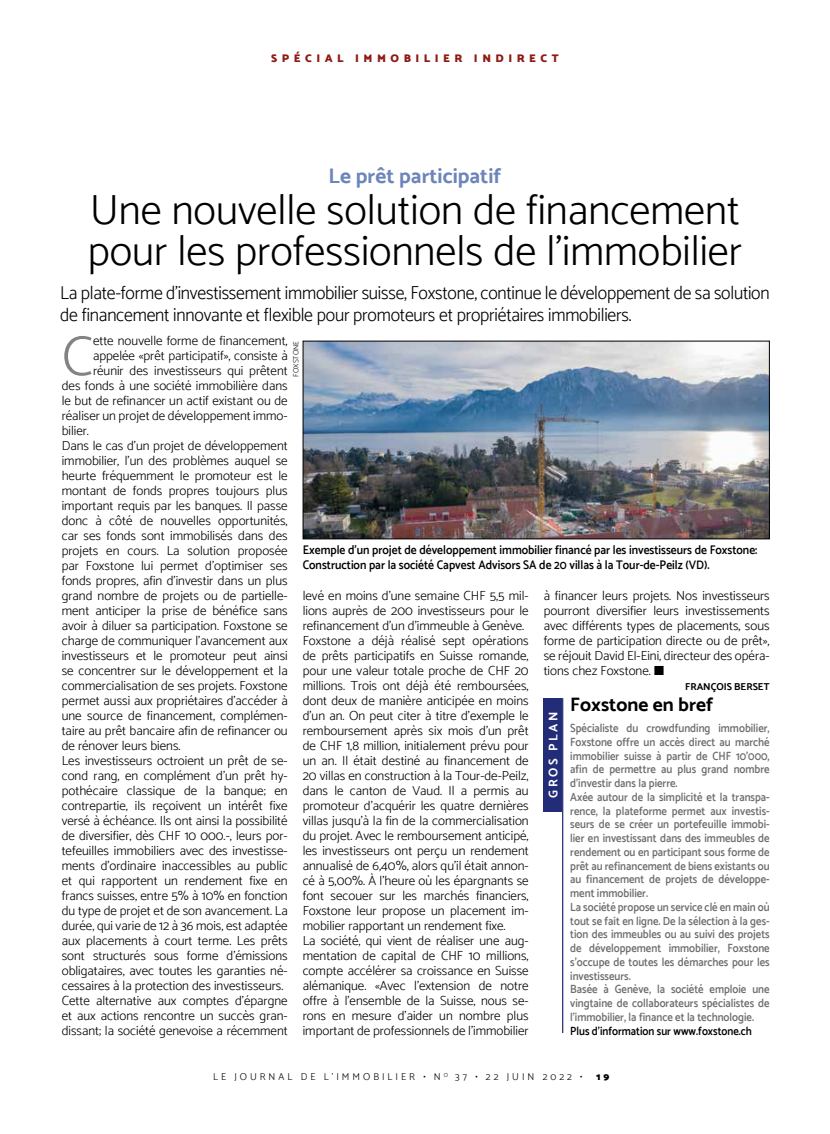
<style>
.page{position:relative;width:830px;height:1134px;background:#fff}
.page>*{position:absolute;margin:0;border:0;box-sizing:border-box;transform-origin:0 0}
.t1{font:300 56.38px "Catamaran";color:#838382}
.t2{font:300 42.5px/41.2px "Catamaran";color:#000}
.t3{font:700 21.25px "Catamaran";color:#6c85ba}
.t4{font:700 19.38px "Catamaran";color:#000}
.t5{font:300 18.75px/22.5px "Catamaran";letter-spacing:-.01em;color:#000;scale:.95 1}
.t6{font:300 13.12px/15px "Catamaran";color:#000}
.t7{font:600 12.5px/15px "Catamaran";color:#000;scale:.92 1}
.t8{font:700 12.5px "Catamaran";letter-spacing:.2em;color:#fff}
.t9{font:600 11.88px/13.8px "Catamaran";color:#706f6f;scale:.9 1}
.t10{font:600 11.88px "Catamaran";color:#000;scale:.9 1}
.t11{font:900 11.25px "Catamaran";letter-spacing:.4em;color:#8e1b16}
.t12{font:300 10px "Catamaran";letter-spacing:.3em;color:#000}
.t13{font:700 10px "Catamaran";color:#000}
.t14{font:900 10px "Catamaran";color:#000}
.t15{font:300 7.5px "Catamaran";letter-spacing:.01em;color:#000}
</style>
<div class="page">
<div style="left:543px;top:698px;width:18px;height:113px;background:#232c77"></div>
<hr style="left:561px;top:698px;width:2px;height:335px;background:#232c77">
<img style="left:304px;top:343px;width:463px;height:194px">
<div style="left:302px;top:341px;width:467px;height:198px;border:1px solid #000"></div>
<p class="t11" style="left:271px;top:51px;width:289px">SPÉCIAL IMMOBILIER INDIRECT</p>
<h3 class="t3" style="left:328px;top:163px;width:174px">Le prêt participatif</h3>
<h2 class="t2" style="left:88px;top:189px;width:655px">Une nouvelle solution de financement pour les professionnels de l’immobilier</h2>
<h3 class="t5" style="left:60px;top:281px;width:747px">La plate-forme d’investissement immobilier suisse, Foxstone, continue le développement de sa solution de financement innovante et flexible pour promoteurs et propriétaires immobiliers.</h3>
<h1 class="t1" style="left:62px;top:323px;width:33px">C</h1>
<p class="t6" style="left:93px;top:333px;width:196px">ette nouvelle forme de financement,</p>
<p class="t15" style="left:291px;top:377px;width:38px;rotate:-90deg">FOXSTONE</p>
<p class="t6" style="left:93px;top:348px;width:196px">appelée «prêt participatif», consiste à</p>
<p class="t6" style="left:93px;top:363px;width:196px">réunir des investisseurs qui prêtent</p>
<p class="t6" style="left:62px;top:378px;width:227px">des fonds à une société immobilière dans</p>
<p class="t6" style="left:62px;top:393px;width:227px">le but de refinancer un actif existant ou de</p>
<p class="t6" style="left:62px;top:408px;width:227px">réaliser un projet de développement immo-</p>
<p class="t6" style="left:62px;top:423px;width:29px">bilier.</p>
<p class="t6" style="left:62px;top:438px;width:227px">Dans le cas d’un projet de développement</p>
<p class="t6" style="left:62px;top:453px;width:227px">immobilier, l’un des problèmes auquel se</p>
<p class="t6" style="left:62px;top:468px;width:227px">heurte fréquemment le promoteur est le</p>
<p class="t6" style="left:62px;top:483px;width:227px">montant de fonds propres toujours plus</p>
<p class="t6" style="left:62px;top:498px;width:227px">important requis par les banques. Il passe</p>
<p class="t6" style="left:62px;top:513px;width:227px">donc à côté de nouvelles opportunités,</p>
<p class="t6" style="left:62px;top:528px;width:227px">car ses fonds sont immobilisés dans des</p>
<p class="t6" style="left:62px;top:543px;width:227px">projets en cours. La solution proposée</p>
<p class="t6" style="left:62px;top:558px;width:227px">par Foxstone lui permet d’optimiser ses</p>
<p class="t6" style="left:62px;top:573px;width:227px">fonds propres, afin d’investir dans un plus</p>
<p class="t6" style="left:62px;top:588px;width:227px">grand nombre de projets ou de partielle-</p>
<p class="t6" style="left:62px;top:603px;width:227px">ment anticiper la prise de bénéfice sans</p>
<p class="t6" style="left:62px;top:618px;width:227px">avoir à diluer sa participation. Foxstone se</p>
<p class="t6" style="left:62px;top:633px;width:227px">charge de communiquer l’avancement aux</p>
<p class="t6" style="left:62px;top:648px;width:227px">investisseurs et le promoteur peut ainsi</p>
<p class="t6" style="left:62px;top:663px;width:227px">se concentrer sur le développement et la</p>
<p class="t6" style="left:62px;top:678px;width:227px">commercialisation de ses projets. Foxstone</p>
<p class="t6" style="left:62px;top:693px;width:227px">permet aussi aux propriétaires d’accéder à</p>
<p class="t6" style="left:62px;top:708px;width:227px">une source de financement, complémen-</p>
<p class="t6" style="left:62px;top:723px;width:227px">taire au prêt bancaire afin de refinancer ou</p>
<p class="t6" style="left:62px;top:738px;width:120px">de rénover leurs biens.</p>
<p class="t6" style="left:62px;top:753px;width:227px">Les investisseurs octroient un prêt de se-</p>
<p class="t6" style="left:62px;top:768px;width:227px">cond rang, en complément d’un prêt hy-</p>
<p class="t6" style="left:62px;top:783px;width:227px">pothécaire classique de la banque; en</p>
<p class="t6" style="left:62px;top:798px;width:227px">contrepartie, ils reçoivent un intérêt fixe</p>
<p class="t6" style="left:62px;top:813px;width:227px">versé à échéance. Ils ont ainsi la possibilité</p>
<p class="t6" style="left:62px;top:828px;width:227px">de diversifier, dès CHF 10 000.-, leurs por-</p>
<p class="t6" style="left:62px;top:843px;width:227px">tefeuilles immobiliers avec des investisse-</p>
<p class="t6" style="left:62px;top:858px;width:227px">ments d’ordinaire inaccessibles au public</p>
<p class="t6" style="left:62px;top:873px;width:227px">et qui rapportent un rendement fixe en</p>
<p class="t6" style="left:62px;top:888px;width:227px">francs suisses, entre 5% à 10% en fonction</p>
<p class="t6" style="left:62px;top:903px;width:227px">du type de projet et de son avancement. La</p>
<p class="t6" style="left:62px;top:918px;width:227px">durée, qui varie de 12 à 36 mois, est adaptée</p>
<p class="t6" style="left:62px;top:933px;width:227px">aux placements à court terme. Les prêts</p>
<p class="t6" style="left:62px;top:948px;width:227px">sont structurés sous forme d’émissions</p>
<p class="t6" style="left:62px;top:963px;width:227px">obligataires, avec toutes les garanties né-</p>
<p class="t6" style="left:62px;top:978px;width:223px">cessaires à la protection des investisseurs.</p>
<p class="t6" style="left:62px;top:993px;width:227px">Cette alternative aux comptes d’épargne</p>
<p class="t6" style="left:62px;top:1008px;width:227px">et aux actions rencontre un succès gran-</p>
<p class="t6" style="left:62px;top:1023px;width:227px">dissant; la société genevoise a récemment</p>
<p class="t7" style="left:302px;top:543px;width:495px">Exemple d’un projet de développement immobilier financé par les investisseurs de Foxstone:<br>Construction par la société Capvest Advisors SA de 20 villas à la Tour-de-Peilz (VD).</p>
<p class="t6" style="left:302px;top:588px;width:227px">levé en moins d’une semaine CHF 5,5 mil&shy;lions auprès de 200 investisseurs pour le refinancement d’un d’immeuble à Genève.<br>Foxstone a déjà réalisé sept opérations de prêts participatifs en Suisse romande, pour une valeur totale proche de CHF 20 millions. Trois ont déjà été remboursées, dont deux de manière anticipée en moins d’un an. On peut citer à titre d’exemple le remboursement après six mois d’un prêt de CHF 1,8 million, initialement prévu pour un an. Il était destiné au financement de 20 villas en construction à la Tour-de-Peilz, dans le canton de Vaud. Il a permis au promoteur d’acquérir les quatre dernières villas jusqu’à la fin de la commercialisation du projet. Avec le remboursement anticipé, les investisseurs ont perçu un rendement annualisé de 6,40%, alors qu’il était annon&shy;cé à 5,00%. À l’heure où les épargnants se font secouer sur les marchés financiers, Foxstone leur propose un placement im&shy;mobilier rapportant un rendement fixe.<br>La société, qui vient de réaliser une aug&shy;mentation de capital de CHF 10 millions, compte accélérer sa croissance en Suisse alémanique. «Avec l’extension de notre offre à l’ensemble de la Suisse, nous se&shy;rons en mesure d’aider un nombre plus important de professionnels de l’immobilier</p>
<p class="t6" style="left:543px;top:588px;width:227px;text-align:justify">à financer leurs projets. Nos investisseurs pourront diversifier leurs investissements avec différents types de placements, sous forme de participation directe ou de prêt», se réjouit David El-Eini, directeur des opéra&shy;tions chez Foxstone. ■</p>
<p class="t13" style="left:685px;top:681px;width:86px">FRANÇOIS BERSET</p>
<h3 class="t4" style="left:570px;top:693px;width:144px">Foxstone en bref</h3>
<p class="t9" style="left:570px;top:721px;width:223px">Spécialiste du crowdfunding immobilier, Foxstone offre un accès direct au marché immobilier suisse à partir de CHF 10’000, afin de permettre au plus grand nombre d’investir dans la pierre.<br>Axée autour de la simplicité et la transpa&shy;rence, la plateforme permet aux investis&shy;seurs de se créer un portefeuille immobi&shy;lier en investissant dans des immeubles de rendement ou en participant sous forme de prêt au refinancement de biens existants ou au financement de projets de développe&shy;ment immobilier.<br>La société propose un service clé en main où tout se fait en ligne. De la sélection à la ges&shy;tion des immeubles ou au suivi des projets de développement immobilier, Foxstone s’occupe de toutes les démarches pour les investisseurs.<br>Basée à Genève, la société emploie une vingtaine de collaborateurs spécialistes de l’immobilier, la finance et la technologie.</p>
<p class="t10" style="left:570px;top:1023px;width:203px">Plus d’information sur www.foxstone.ch</p>
<p class="t8" style="left:545px;top:798px;width:88px;rotate:-90deg">GROS PLAN</p>
<p class="t12" style="left:213px;top:1071px;width:371px">LE JOURNAL DE L’IMMOBILIER • N <sup>O</sup> 37 • 22 JUIN 2022 •</p>
<p class="t14" style="left:596px;top:1071px;width:15px">1 9</p>
</div>
